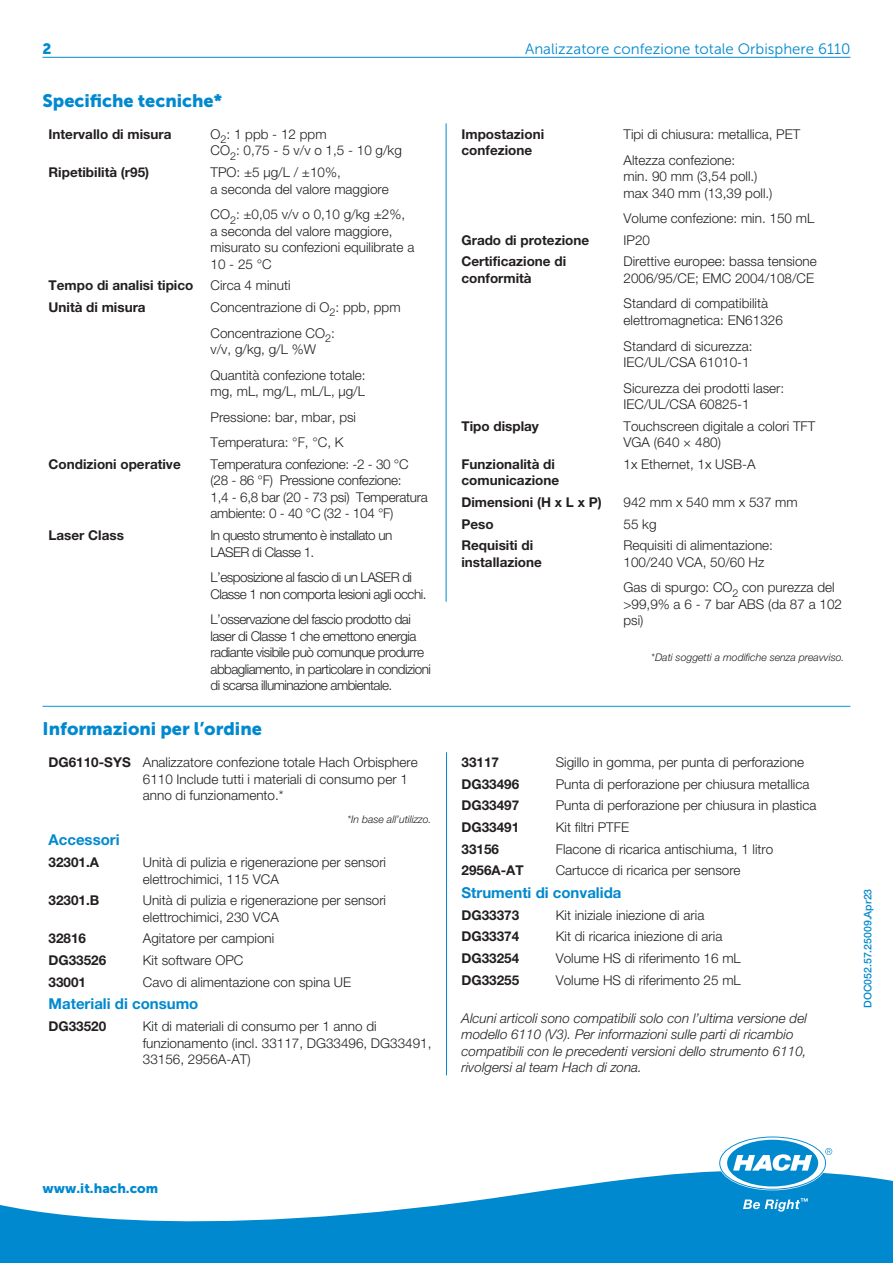
<style>
.page{position:relative;width:893px;height:1263px;background:#fff}
.page>*{position:absolute;margin:0;border:0;box-sizing:border-box;transform-origin:0 0}
.Head_2{font:18px "Museo Sans 900";color:#0089cf}
.Head_3_Text_1_Bold{font:700 15px "Helvetica Neue LTW1 G";color:#0089cf}
.Head_3{font:15px "Museo Sans 300";color:#0089cf}
.Head_3-2{font:15px "Museo Sans 900";color:#0089cf}
.Text_1{font:300 13.5px/16.5px "Helvetica Neue LTW1 G";color:#231f20}
.Text_1-2{font:300 13.5px/16.5px "Helvetica Neue LTW1 G";letter-spacing:-.04em;color:#231f20}
.Head_4_Text_1{font:700 13.5px/16.5px "Helvetica Neue LTW1 G";color:#231f20}
.Text_1-3{font:italic 300 13.5px/16.5px "Helvetica Neue LTW1 G";color:#231f20}
.Text_1_Text_1_Bold{font:700 13.5px "Helvetica Neue LTW1 G";color:#231f20}
.Text_1-4{font:300 13.5px/16.5px "Helvetica Neue LTW1 G";letter-spacing:-.02em;color:#231f20}
.Text_1_Color{font:13.5px "Museo Sans 900";color:#0089cf}
.Footnote{font:italic 300 10.5px "Helvetica Neue LTW1 G";color:#231f20}
.t1{font:500 10.5px "Helvetica Neue LTW1 G";color:#0089cf}
</style>
<div class="page">
<svg style="left:0;top:1167px;width:893px;height:96px;fill:#0089cf"></svg>
<svg style="left:720px;top:1137px;width:112px;height:52px"></svg>
<svg style="left:743px;top:1198px;width:65px;height:13px"></svg>
<hr style="left:43px;top:706px;width:807px;height:1px;background:#0696d7">
<hr style="left:446px;top:123px;width:1px;height:479px;background:#0089cf">
<hr style="left:43px;top:57px;width:807px;height:1px;background:#0089cf">
<hr style="left:446px;top:752px;width:1px;height:323px;background:#0089cf">
<p class="Head_3-2" style="left:43px;top:40px;width:11px">2</p>
<p class="Head_3" style="left:525px;top:41px;width:327px">Analizzatore confezione totale Orbisphere 6110</p>
<p class="Head_2" style="left:43px;top:91px;width:181px">Specifiche tecniche*</p>
<p class="Head_4_Text_1" style="left:49px;top:126px;width:124px">Intervallo di misura</p>
<p class="Text_1" style="left:211px;top:126px;width:193px">O<sub>2</sub>: 1 ppb - 12 ppm<br>CO<sub>2</sub>: 0,75 - 5 v/v o 1,5 - 10 g/kg</p>
<p class="Head_4_Text_1" style="left:49px;top:164px;width:102px">Ripetibilità (r95)</p>
<p class="Text_1" style="left:211px;top:164px;width:180px">TPO: ±5 µg/L / ±10%,<br>a seconda del valore maggiore</p>
<p class="Text_1" style="left:211px;top:206px;width:205px">CO<sub>2</sub>: ±0,05 v/v o 0,10 g/kg ±2%, a seconda del valore maggiore, misurato su confezioni equilibrate a<br>10 - 25 °C</p>
<p class="Head_4_Text_1" style="left:49px;top:277px;width:146px">Tempo di analisi tipico</p>
<p class="Text_1" style="left:211px;top:277px;width:82px">Circa 4 minuti</p>
<p class="Head_4_Text_1" style="left:49px;top:299px;width:99px">Unità di misura</p>
<p class="Text_1" style="left:211px;top:299px;width:192px">Concentrazione di O<sub>2</sub>: ppb, ppm</p>
<p class="Text_1" style="left:211px;top:324px;width:126px">Concentrazione CO<sub>2</sub>: v/v, g/kg, g/L %W</p>
<p class="Text_1" style="left:211px;top:366px;width:157px">Quantità confezione totale: mg, mL, mg/L, mL/L, µg/L</p>
<p class="Text_1" style="left:211px;top:409px;width:147px">Pressione: bar, mbar, psi</p>
<p class="Text_1" style="left:211px;top:434px;width:135px">Temperatura: °F, °C, K</p>
<p class="Head_4_Text_1" style="left:49px;top:456px;width:134px">Condizioni operative</p>
<p class="Text_1-4" style="left:211px;top:456px;width:219px">Temperatura confezione: -2 - 30 °C (28 - 86 °F) Pressione confezione:<br>1,4 - 6,8 bar (20 - 73 psi) Temperatura ambiente: 0 - 40 °C (32 - 104 °F)</p>
<p class="Head_4_Text_1" style="left:49px;top:527px;width:77px">Laser Class</p>
<p class="Text_1-2" style="left:211px;top:527px;width:183px">In questo strumento è installato un<br>LASER di Classe 1.</p>
<p class="Text_1-2" style="left:211px;top:569px;width:217px">L’esposizione al fascio di un LASER di<br>Classe 1 non comporta lesioni agli occhi.</p>
<p class="Text_1-2" style="left:211px;top:611px;width:222px">L’osservazione del fascio prodotto dai laser di Classe 1 che emettono energia radiante visibile può comunque produrre abbagliamento, in particolare in condizioni di scarsa illuminazione ambientale.</p>
<p class="Head_2" style="left:43px;top:719px;width:221px">Informazioni per l’ordine</p>
<p class="Text_1_Text_1_Bold" style="left:49px;top:754px;width:84px">DG6110-SYS</p>
<p class="Text_1" style="left:143px;top:754px;width:276px">Analizzatore confezione totale Hach Orbisphere<br>6110 Include tutti i materiali di consumo per 1 anno di funzionamento.*</p>
<p class="Footnote" style="left:347px;top:812px;width:86px">*In base all’utilizzo.</p>
<p class="Head_3_Text_1_Bold" style="left:49px;top:831px;width:73px">Accessori</p>
<p class="Text_1_Text_1_Bold" style="left:49px;top:854px;width:52px">32301.A</p>
<p class="Text_1" style="left:143px;top:854px;width:245px">Unità di pulizia e rigenerazione per sensori elettrochimici, 115 VCA</p>
<p class="Text_1_Text_1_Bold" style="left:49px;top:892px;width:52px">32301.B</p>
<p class="Text_1" style="left:143px;top:892px;width:245px">Unità di pulizia e rigenerazione per sensori elettrochimici, 230 VCA</p>
<p class="Text_1_Text_1_Bold" style="left:49px;top:930px;width:39px">32816</p>
<p class="Text_1" style="left:143px;top:930px;width:133px">Agitatore per campioni</p>
<p class="Text_1_Text_1_Bold" style="left:49px;top:952px;width:59px">DG33526</p>
<p class="Text_1" style="left:143px;top:952px;width:102px">Kit software OPC</p>
<p class="Text_1_Text_1_Bold" style="left:49px;top:973px;width:39px">33001</p>
<p class="Text_1" style="left:143px;top:973px;width:210px">Cavo di alimentazione con spina UE</p>
<p class="Head_3_Text_1_Bold" style="left:49px;top:995px;width:151px">Materiali di consumo</p>
<p class="Text_1_Text_1_Bold" style="left:49px;top:1018px;width:59px">DG33520</p>
<p class="Text_1" style="left:143px;top:1018px;width:290px">Kit di materiali di consumo per 1 anno di funzionamento (incl. 33117, DG33496, DG33491,<br>33156, 2956A-AT)</p>
<p class="Head_4_Text_1" style="left:461px;top:126px;width:84px">Impostazioni confezione</p>
<p class="Text_1" style="left:623px;top:126px;width:178px">Tipi di chiusura: metallica, PET</p>
<p class="Text_1" style="left:623px;top:151px;width:151px">Altezza confezione:<br>min. 90 mm (3,54 poll.) max 340 mm (13,39 poll.)</p>
<p class="Text_1" style="left:623px;top:210px;width:192px">Volume confezione: min. 150 mL</p>
<p class="Head_4_Text_1" style="left:461px;top:232px;width:129px">Grado di protezione</p>
<p class="Text_1" style="left:623px;top:232px;width:28px">IP20</p>
<p class="Head_4_Text_1" style="left:461px;top:253px;width:106px">Certificazione di conformità</p>
<p class="Text_1" style="left:623px;top:253px;width:195px">Direttive europee: bassa tensione<br>2006/95/CE; EMC 2004/108/CE</p>
<p class="Text_1" style="left:623px;top:295px;width:161px">Standard di compatibilità elettromagnetica: EN61326</p>
<p class="Text_1" style="left:623px;top:337px;width:131px">Standard di sicurezza:<br>IEC/UL/CSA 61010-1</p>
<p class="Text_1" style="left:623px;top:379px;width:162px">Sicurezza dei prodotti laser:<br>IEC/UL/CSA 60825-1</p>
<p class="Head_4_Text_1" style="left:461px;top:418px;width:79px">Tipo display</p>
<p class="Text_1" style="left:623px;top:418px;width:193px">Touchscreen digitale a colori TFT<br>VGA (640 × 480)</p>
<p class="Head_4_Text_1" style="left:461px;top:456px;width:99px">Funzionalità di comunicazione</p>
<p class="Text_1" style="left:623px;top:456px;width:134px">1x Ethernet, 1x USB-A</p>
<p class="Head_4_Text_1" style="left:461px;top:494px;width:142px">Dimensioni (H x L x P)</p>
<p class="Text_1" style="left:623px;top:494px;width:176px">942 mm x 540 mm x 537 mm</p>
<p class="Head_4_Text_1" style="left:461px;top:515px;width:34px">Peso</p>
<p class="Text_1" style="left:623px;top:516px;width:35px">55 kg</p>
<p class="Head_4_Text_1" style="left:461px;top:537px;width:82px">Requisiti di installazione</p>
<p class="Text_1" style="left:623px;top:537px;width:151px">Requisiti di alimentazione:<br>100/240 VCA, 50/60 Hz</p>
<p class="Text_1" style="left:623px;top:579px;width:220px">Gas di spurgo: CO<sub>2</sub> con purezza del &gt;99,9% a 6 - 7 bar ABS (da 87 a 102 psi)</p>
<p class="Footnote" style="left:651px;top:651px;width:195px">*Dati soggetti a modifiche senza preavviso.</p>
<p class="Text_1_Text_1_Bold" style="left:461px;top:754px;width:39px">33117</p>
<p class="Text_1" style="left:556px;top:754px;width:250px">Sigillo in gomma, per punta di perforazione</p>
<p class="Text_1_Text_1_Bold" style="left:461px;top:776px;width:59px">DG33496</p>
<p class="Text_1" style="left:556px;top:776px;width:255px">Punta di perforazione per chiusura metallica</p>
<p class="Text_1_Text_1_Bold" style="left:461px;top:797px;width:59px">DG33497</p>
<p class="Text_1" style="left:556px;top:797px;width:262px">Punta di perforazione per chiusura in plastica</p>
<p class="Text_1_Text_1_Bold" style="left:461px;top:819px;width:59px">DG33491</p>
<p class="Text_1" style="left:556px;top:819px;width:75px">Kit filtri PTFE</p>
<p class="Text_1_Text_1_Bold" style="left:461px;top:840px;width:39px">33156</p>
<p class="Text_1" style="left:556px;top:841px;width:219px">Flacone di ricarica antischiuma, 1 litro</p>
<p class="Text_1_Text_1_Bold" style="left:461px;top:862px;width:64px">2956A-AT</p>
<p class="Text_1" style="left:556px;top:862px;width:186px">Cartucce di ricarica per sensore</p>
<p class="Head_3_Text_1_Bold" style="left:461px;top:883px;width:161px">Strumenti di convalida</p>
<p class="Text_1_Text_1_Bold" style="left:461px;top:906px;width:59px">DG33373</p>
<p class="Text_1" style="left:556px;top:906px;width:150px">Kit iniziale iniezione di aria</p>
<p class="Text_1_Text_1_Bold" style="left:461px;top:928px;width:59px">DG33374</p>
<p class="Text_1" style="left:556px;top:928px;width:168px">Kit di ricarica iniezione di aria</p>
<p class="Text_1_Text_1_Bold" style="left:461px;top:950px;width:59px">DG33254</p>
<p class="Text_1" style="left:556px;top:950px;width:187px">Volume HS di riferimento 16 mL</p>
<p class="Text_1_Text_1_Bold" style="left:461px;top:971px;width:59px">DG33255</p>
<p class="Text_1" style="left:556px;top:971px;width:187px">Volume HS di riferimento 25 mL</p>
<p class="Text_1-3" style="left:461px;top:1009px;width:347px">Alcuni articoli sono compatibili solo con l’ultima versione del modello 6110 (V3). Per informazioni sulle parti di ricambio compatibili con le precedenti versioni dello strumento 6110, rivolgersi al team Hach di zona.</p>
<p class="t1" style="left:861px;top:1008px;width:121px;rotate:-90deg">DOC052.57.25009.Apr23</p>
<p class="Text_1_Color" style="left:43px;top:1181px;width:117px">www.it.hach.com</p>
</div>
